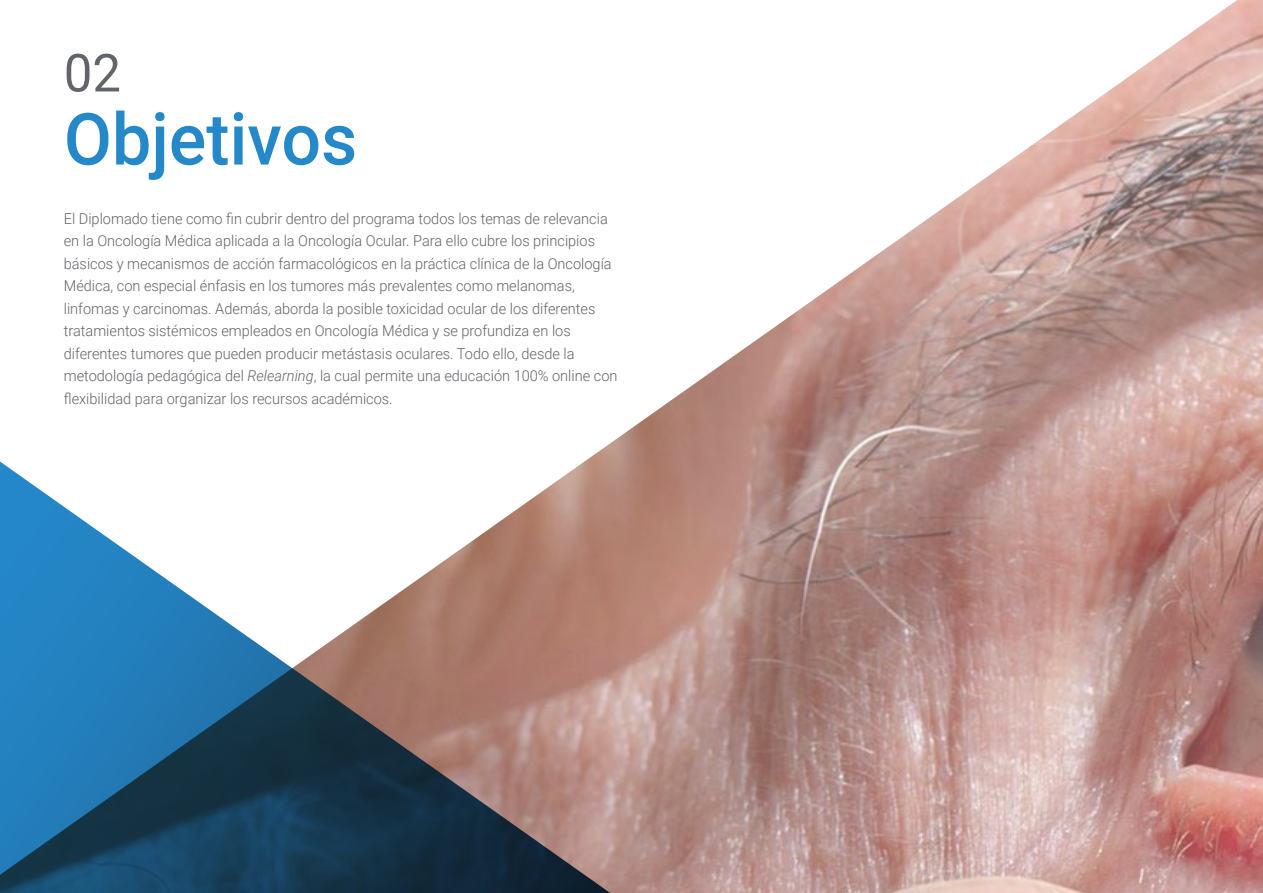
<style>
.page{position:relative;width:1263px;height:893px;background:#fff}
.page>*{position:absolute;margin:0;border:0;box-sizing:border-box;transform-origin:0 0}
.t1{font:500 72px "Roboto";color:#2488c9}
.t2{font:52.5px "Roboto";color:#61646a}
.t3{font:300 15px/22.5px "Roboto";color:#61646a}
.s1{font-style:italic}
</style>
<div class="page">
<img style="left:607px;top:0;width:656px;height:893px">
<svg style="left:0;top:446px;width:640px;height:447px"></svg>
<h2 class="t2" style="left:64px;top:36px;width:59px">02</h2>
<h1 class="t1" style="left:64px;top:89px;width:295px">Objetivos</h1>
<p class="t3" style="left:64px;top:207px;width:555px">El Diplomado tiene como fin cubrir dentro del programa todos los temas de relevancia en la Oncología Médica aplicada a la Oncología Ocular. Para ello cubre los principios básicos y mecanismos de acción farmacológicos en la práctica clínica de la Oncología Médica, con especial énfasis en los tumores más prevalentes como melanomas, linfomas y carcinomas. Además, aborda la posible toxicidad ocular de los diferentes tratamientos sistémicos empleados en Oncología Médica y se profundiza en los diferentes tumores que pueden producir metástasis oculares. Todo ello, desde la metodología pedagógica del <span class="s1">Relearning</span>, la cual permite una educación 100% online con flexibilidad para organizar los recursos académicos.</p>
</div>
